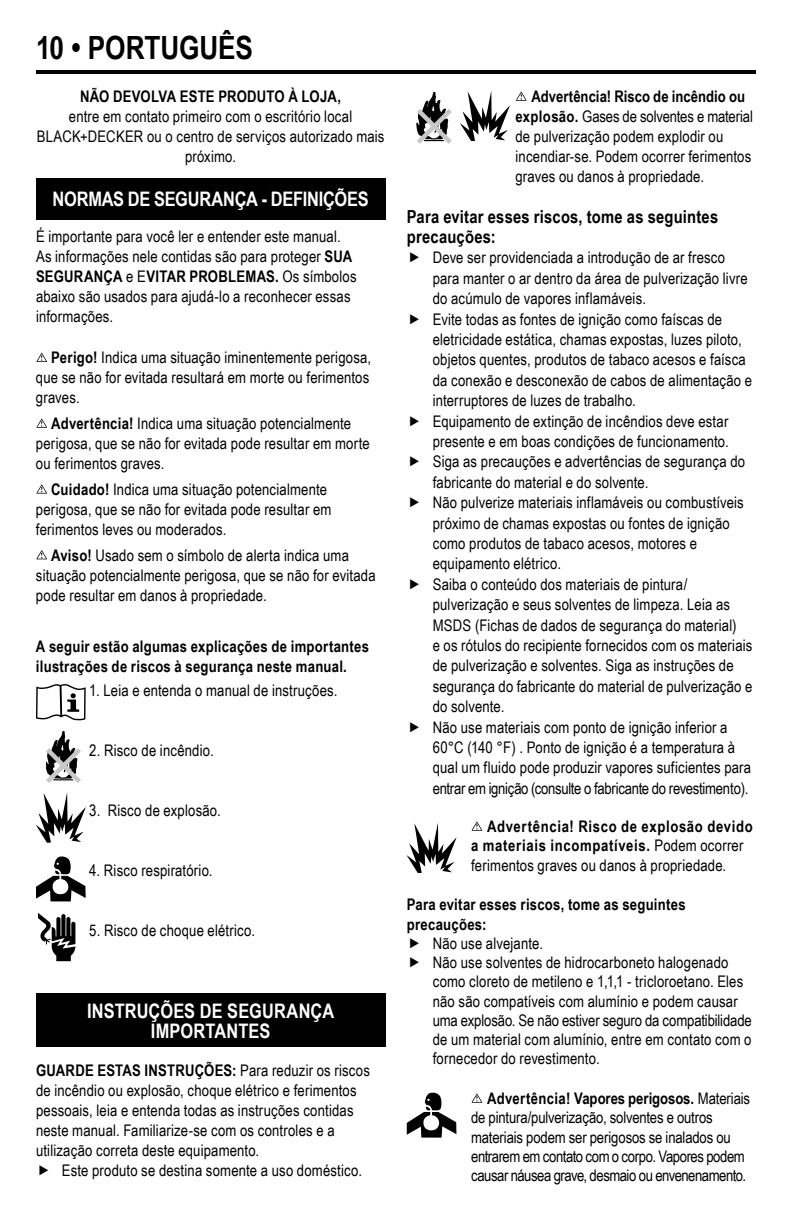
<style>
.page{position:relative;width:792px;height:1224px;background:#fff}
.page>*{position:absolute;margin:0;border:0;box-sizing:border-box;transform-origin:0 0}
.t1{font:700 32px "Arial Narrow";letter-spacing:-.005em;color:#000}
.t2{font:700 20px/20px "Arial Narrow";color:#fff;text-align:center}
.t3{font:700 18px/20.4px "Arial Narrow";letter-spacing:.015em;color:#000}
.t4{font:16px/20.4px "Arial Narrow";letter-spacing:.01em;color:#000}
.t5{font:16px/19.2px "Arial Narrow";letter-spacing:-.015em;color:#000}
.t6{font:700 16px/20px "Arial Narrow";letter-spacing:.02em;color:#000}
.t7{font:700 16px/19.2px "Arial Narrow";letter-spacing:.04em;color:#000}
.s1{font-weight:700}
.s2{font-weight:400}
</style>
<div class="page">
<hr style="left:36px;top:70px;width:720px;height:4px;background:#000">
<div style="left:36px;top:178px;width:349px;height:42px;background:#000"></div>
<svg style="left:36px;top:353px;width:11px;height:9px"></svg>
<svg style="left:36px;top:419px;width:11px;height:9px"></svg>
<svg style="left:36px;top:484px;width:11px;height:10px"></svg>
<div style="left:36px;top:549px;width:12px;height:12px;background:#a1a1a1"></div>
<svg style="left:36px;top:550px;width:11px;height:9px"></svg>
<svg style="left:36px;top:684px;width:50px;height:36px"></svg>
<svg style="left:46px;top:731px;width:35px;height:51px"></svg>
<svg style="left:36px;top:793px;width:50px;height:49px"></svg>
<svg style="left:36px;top:857px;width:50px;height:44px"></svg>
<svg style="left:38px;top:913px;width:37px;height:48px"></svg>
<div style="left:36px;top:994px;width:349px;height:53px;background:#000"></div>
<svg style="left:417px;top:92px;width:35px;height:52px"></svg>
<svg style="left:460px;top:91px;width:50px;height:50px"></svg>
<svg style="left:516px;top:92px;width:11px;height:9px"></svg>
<svg style="left:407px;top:823px;width:49px;height:50px"></svg>
<svg style="left:472px;top:822px;width:10px;height:9px"></svg>
<svg style="left:407px;top:1093px;width:49px;height:45px"></svg>
<svg style="left:472px;top:1094px;width:10px;height:9px"></svg>
<h1 class="t1" style="left:36px;top:24px;width:218px">10 • PORTUGUÊS</h1>
<p class="t6" style="left:80px;top:85px;width:263px">NÃO DEVOLVA ESTE PRODUTO À LOJA,</p>
<p class="t4" style="left:37px;top:105px;width:349px;text-align:center">entre em contato primeiro com o escritório local<br>BLACK+DECKER ou o centro de serviços autorizado mais próximo.</p>
<p class="t2" style="left:53px;top:188px;width:318px">NORMAS DE SEGURANÇA - DEFINIÇÕES</p>
<p class="t4" style="left:36px;top:225px;width:322px">É importante para você ler e entender este manual.<br>As informações nele contidas são para proteger <span class="s1">SUA SEGURANÇA</span> e E<span class="s1">VITAR PROBLEMAS.</span> Os símbolos abaixo são usados para ajudá-lo a reconhecer essas informações.</p>
<p class="t4" style="left:36px;top:347px;width:337px;text-align:justify;text-indent:15px"><span class="s1">Perigo!</span> Indica uma situação iminentemente perigosa, que se não for evitada resultará em morte ou ferimentos graves.</p>
<p class="t4" style="left:36px;top:413px;width:335px;text-indent:15px"><span class="s1">Advertência!</span> Indica uma situação potencialmente perigosa, que se não for evitada pode resultar em morte ou ferimentos graves.</p>
<p class="t4" style="left:36px;top:479px;width:297px;text-indent:15px"><span class="s1">Cuidado!</span> Indica uma situação potencialmente perigosa, que se não for evitada pode resultar em ferimentos leves ou moderados.</p>
<p class="t4" style="left:36px;top:545px;width:341px;text-indent:15px"><span class="s1">Aviso!</span> Usado sem o símbolo de alerta indica uma situação potencialmente perigosa, que se não for evitada pode resultar em danos à propriedade.</p>
<p class="t6" style="left:36px;top:636px;width:335px">A seguir estão algumas explicações de importantes ilustrações de riscos à segurança neste manual.</p>
<p class="t4" style="left:89px;top:680px;width:250px">1. Leia e entenda o manual de instruções.</p>
<p class="t4" style="left:89px;top:740px;width:126px">2. Risco de incêndio.</p>
<p class="t4" style="left:89px;top:800px;width:133px">3. Risco de explosão.</p>
<p class="t4" style="left:89px;top:860px;width:125px">4. Risco respiratório.</p>
<p class="t4" style="left:89px;top:920px;width:167px">5. Risco de choque elétrico.</p>
<p class="t2" style="left:87px;top:999px;width:249px">INSTRUÇÕES DE SEGURANÇA<br>IMPORTANTES</p>
<p class="t4" style="left:36px;top:1060px;width:335px"><span class="s1">GUARDE ESTAS INSTRUÇÕES:</span> Para reduzir os riscos de incêndio ou explosão, choque elétrico e ferimentos pessoais, leia e entenda todas as instruções contidas neste manual. Familiarize-se com os controles e a utilização correta deste equipamento.</p>
<p class="t4" style="left:62px;top:1160px;width:302px">Este produto se destina somente a uso doméstico.</p>
<p class="t4" style="left:516px;top:86px;width:239px;text-indent:16px"><span class="s1">Advertência! Risco de incêndio ou explosão.</span> Gases de solventes e material de pulverização podem explodir ou incendiar-se. Podem ocorrer ferimentos graves ou danos à propriedade.</p>
<p class="t3" style="left:407px;top:205px;width:313px">Para evitar esses riscos, tome as seguintes precauções:</p>
<p class="t4" style="left:433px;top:247px;width:321px">Deve ser providenciada a introdução de ar fresco para manter o ar dentro da área de pulverização livre do acúmulo de vapores inflamáveis.<br>Evite todas as fontes de ignição como faíscas de eletricidade estática, chamas expostas, luzes piloto, objetos quentes, produtos de tabaco acesos e faísca da conexão e desconexão de cabos de alimentação e interruptores de luzes de trabalho.<br>Equipamento de extinção de incêndios deve estar presente e em boas condições de funcionamento.<br>Siga as precauções e advertências de segurança do fabricante do material e do solvente.<br>Não pulverize materiais inflamáveis ou combustíveis próximo de chamas expostas ou fontes de ignição como produtos de tabaco acesos, motores e equipamento elétrico.<br>Saiba o conteúdo dos materiais de pintura/ pulverização e seus solventes de limpeza. Leia as MSDS (Fichas de dados de segurança do material)<br>e os rótulos do recipiente fornecidos com os materiais de pulverização e solventes. Siga as instruções de segurança do fabricante do material de pulverização e do solvente.<br>Não use materiais com ponto de ignição inferior a 60°C (140 °F) . Ponto de ignição é a temperatura à qual um fluido pode produzir vapores suficientes para entrar em ignição (consulte o fabricante do revestimento).</p>
<p class="t7" style="left:471px;top:816px;width:283px;text-indent:16px">Advertência! Risco de explosão devido a materiais incompatíveis. <span class="s2">Podem ocorrer ferimentos graves ou danos à propriedade.</span></p>
<p class="t6" style="left:407px;top:893px;width:280px">Para evitar esses riscos, tome as seguintes precauções:</p>
<p class="t4" style="left:433px;top:933px;width:321px;line-height:19.2px">Não use alvejante.<br>Não use solventes de hidrocarboneto halogenado como cloreto de metileno e 1,1,1 - tricloroetano. Eles não são compatíveis com alumínio e podem causar uma explosão. Se não estiver seguro da compatibilidade de um material com alumínio, entre em contato com o fornecedor do revestimento.</p>
<p class="t5" style="left:471px;top:1088px;width:280px;text-indent:16px"><span class="s1">Advertência! Vapores perigosos.</span> Materiais de pintura/pulverização, solventes e outros materiais podem ser perigosos se inalados ou entrarem em contato com o corpo. Vapores podem causar náusea grave, desmaio ou envenenamento.</p>
</div>
